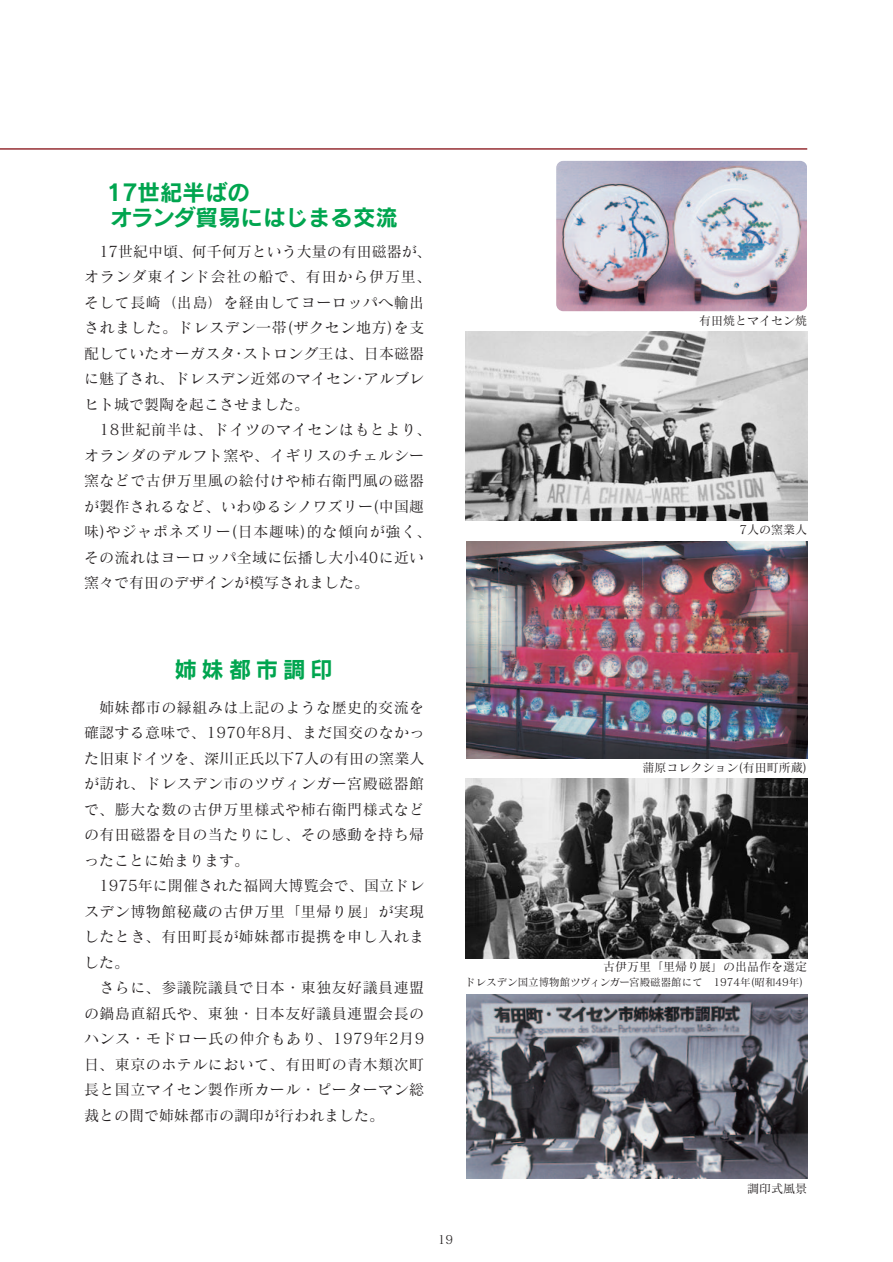
<style>
.page{position:relative;width:893px;height:1262px;background:#fff}
.page>*{position:absolute;margin:0;border:0;box-sizing:border-box;transform-origin:0 0}
.t1{font:22.5px/25.5px "Rodin CID B";color:#00a54f}
.t2{font:15px/25.5px "Matisse CID M";letter-spacing:.03em;color:#231f20;text-align:justify}
.t3{font:15px/25.5px "Matisse CID M";letter-spacing:.01em;color:#231f20}
.t4{font:12px "Matisse CID M";color:#231f20}
.t5{font:10.5px "Matisse CID M";color:#231f20}
</style>
<div class="page">
<img style="left:467px;top:541px;width:340px;height:217px">
<img style="left:467px;top:994px;width:340px;height:184px">
<hr style="left:0;top:148px;width:807px;height:2px;background:#962e33">
<img style="left:465px;top:332px;width:342px;height:189px">
<img style="left:465px;top:778px;width:342px;height:180px">
<img style="left:556px;top:161px;width:250px;height:150px;border-radius:7px">
<h1 class="t1" style="left:106px;top:182px;width:293px">17世紀半ばの<br>オランダ貿易にはじまる交流</h1>
<p class="t3" style="left:84px;top:240px;width:349px;text-indent:15px">17世紀中頃、何千何万という大量の有田磁器が、オランダ東インド会社の船で、有田から伊万里、そして長崎（出島）を経由してヨーロッパへ輸出されました。ドレスデン一帯(ザクセン地方)を支配していたオーガスタ･ストロング王は、日本磁器に魅了され、ドレスデン近郊のマイセン･アルブレヒト城で製陶を起こさせました。</p>
<p class="t2" style="left:84px;top:419px;width:349px;text-align:left;text-indent:16px">18世紀前半は、ドイツのマイセンはもとより、オランダのデルフト窯や、イギリスのチェルシー窯などで古伊万里風の絵付けや柿右衛門風の磁器が製作されるなど、いわゆるシノワズリー(中国趣味)やジャポネズリー(日本趣味)的な傾向が強く、その流れはヨーロッパ全域に伝播し大小40に近い窯々で有田のデザインが模写されました。</p>
<p class="t4" style="left:699px;top:315px;width:109px">有田焼とマイセン焼</p>
<p class="t4" style="left:739px;top:525px;width:69px">7人の窯業人</p>
<h1 class="t1" style="left:174px;top:660px;width:160px">姉妹都市調印</h1>
<p class="t2" style="left:84px;top:696px;width:342px;text-indent:15px">姉妹都市の縁組みは上記のような歴史的交流を確認する意味で、1970年8月、まだ国交のなかった旧東ドイツを、深川正氏以下7人の有田の窯業人が訪れ、ドレスデン市のツヴィンガー宮殿磁器館で、膨大な数の古伊万里様式や柿右衛門様式などの有田磁器を目の当たりにし、その感動を持ち帰ったことに始まります。</p>
<p class="t2" style="left:84px;top:874px;width:342px;text-indent:15px">1975年に開催された福岡大博覧会で、国立ドレスデン博物館秘蔵の古伊万里「里帰り展」が実現したとき、有田町長が姉妹都市提携を申し入れました。</p>
<p class="t2" style="left:84px;top:976px;width:342px;text-indent:15px">さらに、参議院議員で日本・東独友好議員連盟の鍋島直紹氏や、東独・日本友好議員連盟会長のハンス・モドロー氏の仲介もあり、1979年2月9日、東京のホテルにおいて、有田町の青木類次町長と国立マイセン製作所カール・ピーターマン総裁との間で姉妹都市の調印が行われました。</p>
<p class="t4" style="left:642px;top:763px;width:166px">蒲原コレクション(有田町所蔵)</p>
<p class="t4" style="left:603px;top:961px;width:205px">古伊万里「里帰り展」の出品作を選定</p>
<p class="t5" style="left:465px;top:978px;width:339px">ドレスデン国立博物館ツヴィンガー宮殿磁器館にて 1974年(昭和49年)</p>
<p class="t4" style="left:438px;top:1234px;width:17px">19</p>
<p class="t4" style="left:747px;top:1183px;width:61px">調印式風景</p>
</div>
